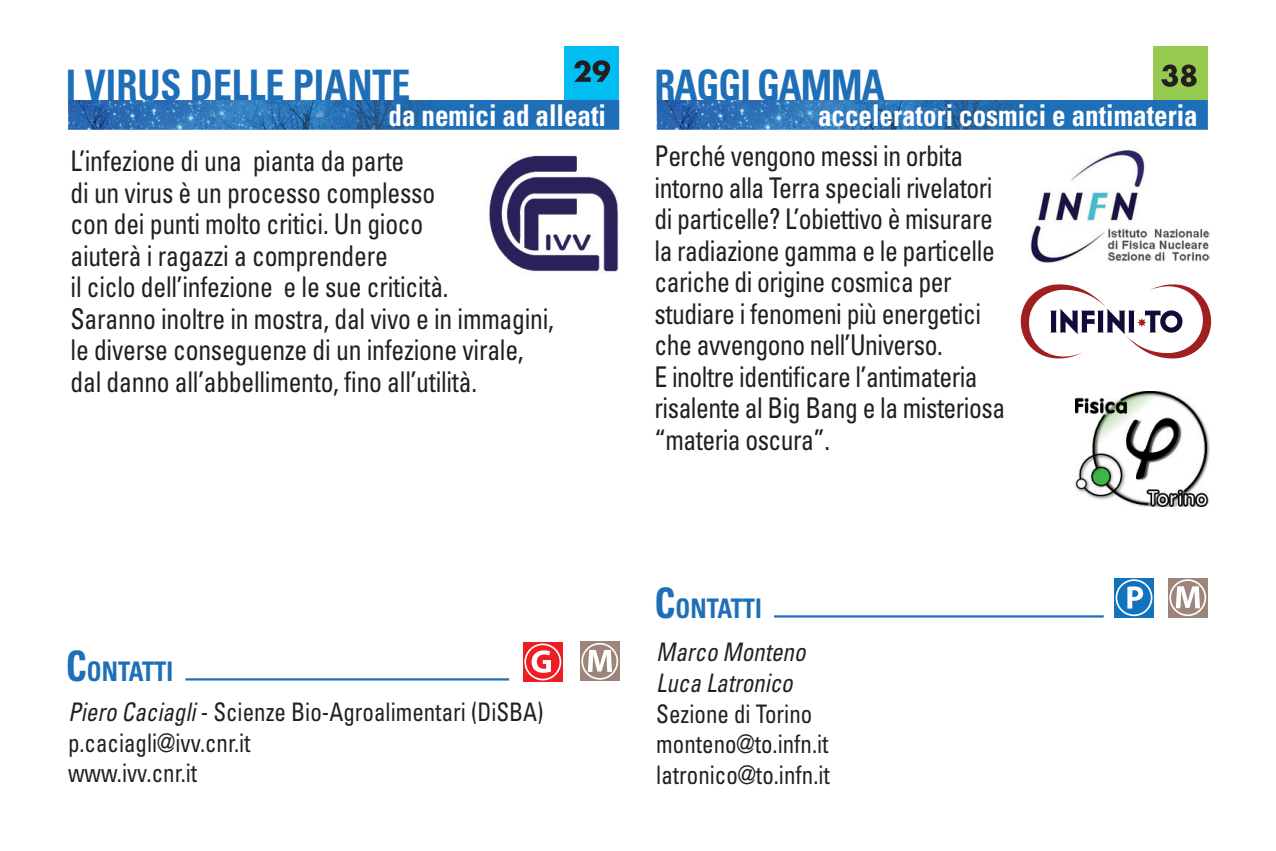
<style>
.page{position:relative;width:1276px;height:851px;background:#fff}
.page>*{position:absolute;margin:0;border:0;box-sizing:border-box;transform-origin:0 0}
.t1{font:700 condensed 42px "Univers LT Std";color:#1f6fb8;scale:.9 1}
.t2{font:700 condensed 42px "Univers LT Std";letter-spacing:-.03em;color:#1f6fb8;scale:.9 1}
.t3{font:700 condensed 30px "Univers LT Std";color:#fff;scale:.9 1}
.t4{font:condensed 28.5px/31.5px "Univers LT Std";letter-spacing:-.02em;color:#231f20;scale:.9 1}
.t5{font:700 condensed 27px "Univers LT Std";color:#1f6fb8;scale:.9 1}
.t6{font:condensed 25.5px/30.6px "Univers LT Std";color:#231f20;scale:.9 1}
.t7{font:italic condensed 25.5px/30.6px "Univers LT Std";color:#231f20;scale:.9 1}
.s1{font-size:42px}
.s2{font-style:italic}
</style>
<div class="page">
<div style="left:1153px;top:46px;width:54px;height:54px;background:#96ca4e"></div>
<svg style="left:1161px;top:64px;width:35px;height:23px"></svg>
<img style="left:657px;top:100px;width:551px;height:30px">
<div style="left:564px;top:46px;width:54px;height:54px;background:#01bdf2"></div>
<svg style="left:574px;top:60px;width:36px;height:22px"></svg>
<hr style="left:774px;top:615px;width:329px;height:2px;background:#1f6fb8">
<img style="left:68px;top:100px;width:551px;height:30px">
<hr style="left:185px;top:678px;width:324px;height:2px;background:#1f6fb8">
<svg style="left:580px;top:641px;width:39px;height:39px"></svg>
<div style="left:581px;top:642px;width:37px;height:37px;border:2px solid #fff;border-radius:50%"></div>
<svg style="left:588px;top:649px;width:24px;height:22px"></svg>
<img style="left:489px;top:155px;width:130px;height:117px">
<svg style="left:523px;top:642px;width:39px;height:39px"></svg>
<div style="left:524px;top:643px;width:37px;height:37px;border:2px solid #fff;border-radius:50%"></div>
<svg style="left:531px;top:650px;width:20px;height:22px"></svg>
<img style="left:1075px;top:391px;width:134px;height:115px">
<svg style="left:1020px;top:284px;width:191px;height:74px"></svg>
<img style="left:1030px;top:148px;width:179px;height:115px">
<svg style="left:1168px;top:578px;width:39px;height:39px"></svg>
<div style="left:1169px;top:579px;width:37px;height:37px;border:2px solid #fff;border-radius:50%"></div>
<svg style="left:1175px;top:586px;width:25px;height:22px"></svg>
<svg style="left:1114px;top:578px;width:39px;height:39px"></svg>
<div style="left:1115px;top:579px;width:37px;height:37px;border:2px solid #fff;border-radius:50%"></div>
<svg style="left:1127px;top:586px;width:16px;height:22px"></svg>
<h1 class="t1" style="left:66px;top:59px;width:384px">I VIRUS DELLE PIANTE</h1>
<h1 class="t2" style="left:654px;top:60px;width:257px">RAGGI GAMMA</h1>
<p class="t3" style="left:413px;top:96px;width:211px">per le emergenze</p>
<p class="t4" style="left:71px;top:145px;width:538px">L’infezione di una pianta da parte<br>di un virus è un processo complesso<br>con dei punti molto critici. Un gioco<br>aiuterà i ragazzi a comprendere<br>il ciclo dell’infezione e le sue criticità.<br>Saranno inoltre in mostra, dal vivo e in immagini, le diverse conseguenze di un infezione virale, dal danno all’abbellimento, fino all’utilità.</p>
<p class="t3" style="left:388px;top:96px;width:243px">da nemici ad alleati</p>
<p class="t3" style="left:818px;top:96px;width:423px">acceleratori cosmici e antimateria</p>
<p class="t4" style="left:654px;top:140px;width:391px">Perché vengono messi in orbita intorno alla Terra speciali rivelatori di particelle? L’obiettivo è misurare la radiazione gamma e le particelle cariche di origine cosmica per studiare i fenomeni più energetici che avvengono nell’Universo.<br>E inoltre identificare l’antimateria risalente al Big Bang e la misteriosa “materia oscura”.</p>
<p class="t5" style="left:66px;top:654px;width:121px"><span class="s1">C</span>ONTATTI</p>
<p class="t6" style="left:68px;top:696px;width:530px"><span class="s2">Piero Caciagli</span> - Scienze Bio-Agroalimentari (DiSBA) p.caciagli@ivv.cnr.it<br>www.ivv.cnr.it</p>
<p class="t5" style="left:654px;top:591px;width:121px"><span class="s1">C</span>ONTATTI</p>
<p class="t7" style="left:656px;top:636px;width:167px">Marco Monteno<br>Luca Latronico</p>
<p class="t6" style="left:656px;top:697px;width:194px">Sezione di Torino monteno@to.infn.it latronico@to.infn.it</p>
</div>
